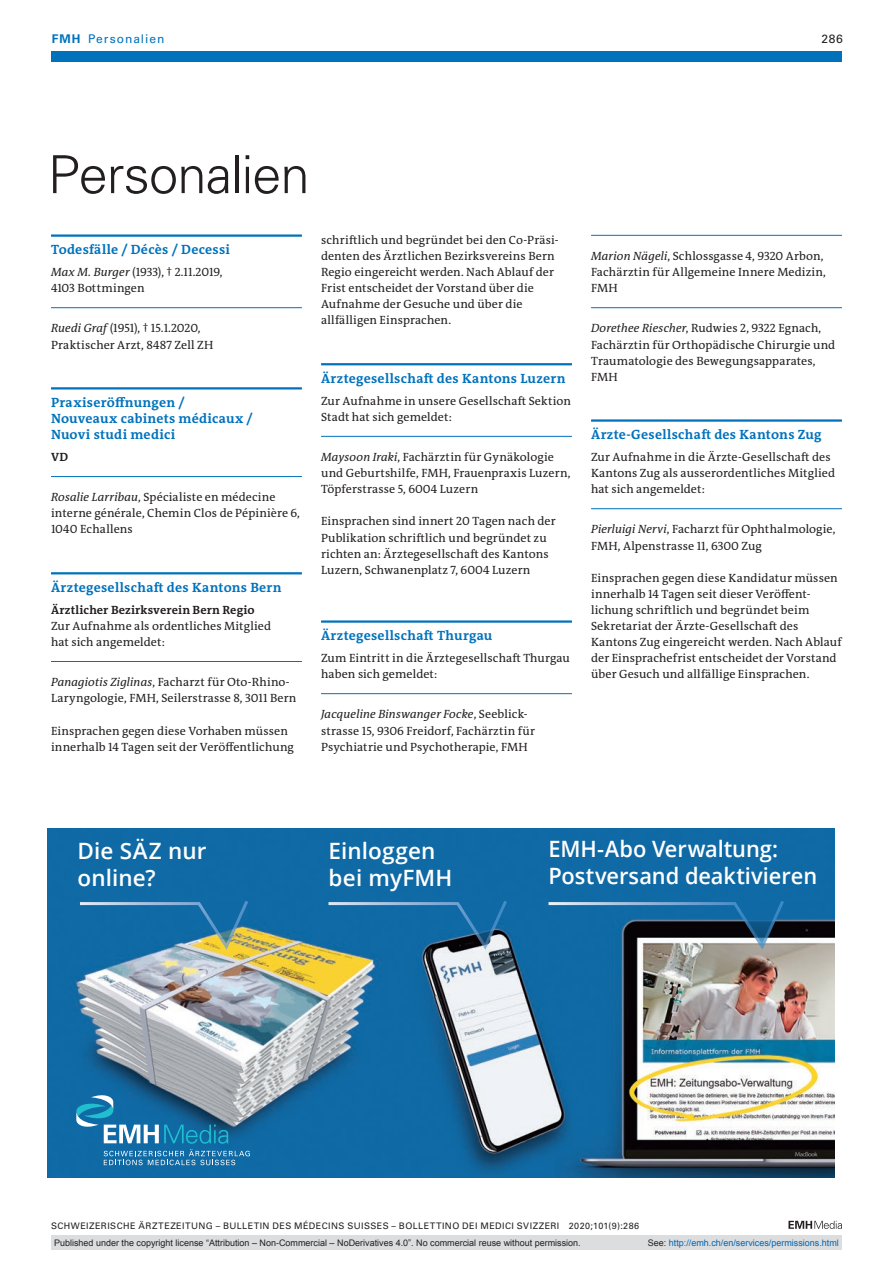
<style>
.page{position:relative;width:893px;height:1263px;background:#fff}
.page>*{position:absolute;margin:0;border:0;box-sizing:border-box;transform-origin:0 0}
.t1{font:300 52.5px "Univers LT Std";letter-spacing:-.02em;color:#231f20}
.t2{font:600 22.5px/27px "Open Sans";color:#fff}
.t3{font:700 13.5px/16px "The Antiqua B W7";letter-spacing:.02em;color:#0072bc}
.t4{font:12px/16px "The Antiqua B W5 Plain";letter-spacing:.01em;color:#231f20}
.t5{font:700 12px "The Antiqua B W7";letter-spacing:.01em;color:#231f20}
.t6{font:12px "Univers LT Std";letter-spacing:.08em;color:#0072bc}
.t7{font:12px "Univers LT Std";color:#231f20}
.t8{font:9px "Arial";color:#231f20}
.t9{font:9px "Univers LT Std";letter-spacing:.05em;color:#231f20}
.t10{font:9px "Arial";color:#0166b3}
.s1{font-weight:700}
.s2{font-style:italic}
.s3{color:#231f20}
</style>
<div class="page">
<svg style="left:788px;top:1221px;width:54px;height:8px"></svg>
<div style="left:51px;top:51px;width:791px;height:11px;background:#0072bc"></div>
<hr style="left:51px;top:234px;width:251px;height:3px;background:#0072bc">
<hr style="left:51px;top:307px;width:251px;height:1px;background:#0072bc">
<hr style="left:51px;top:387px;width:251px;height:2px;background:#0072bc">
<hr style="left:51px;top:476px;width:251px;height:1px;background:#0072bc">
<hr style="left:51px;top:572px;width:251px;height:2px;background:#0072bc">
<hr style="left:51px;top:661px;width:251px;height:1px;background:#0072bc">
<hr style="left:321px;top:363px;width:251px;height:2px;background:#0072bc">
<hr style="left:321px;top:436px;width:251px;height:1px;background:#0072bc">
<hr style="left:321px;top:620px;width:251px;height:3px;background:#0072bc">
<hr style="left:321px;top:693px;width:251px;height:1px;background:#0072bc">
<hr style="left:591px;top:235px;width:251px;height:1px;background:#0072bc">
<hr style="left:591px;top:307px;width:251px;height:1px;background:#0072bc">
<hr style="left:591px;top:419px;width:251px;height:3px;background:#0072bc">
<hr style="left:591px;top:508px;width:251px;height:1px;background:#0072bc">
<img style="left:48px;top:828px;width:786px;height:349px">
<svg style="left:76px;top:1095px;width:174px;height:70px;background:#3880ab"></svg>
<svg style="left:327px;top:899px;width:181px;height:52px;background:#216da1"></svg>
<svg style="left:78px;top:899px;width:172px;height:52px;background:#3079a0"></svg>
<svg style="left:547px;top:899px;width:238px;height:52px;background:#33678b"></svg>
<div style="left:51px;top:1235px;width:791px;height:15px;background:#dcdddf"></div>
<p class="t6" style="left:52px;top:31px;width:114px"><span class="s1">FMH</span> Personalien</p>
<p class="t7" style="left:822px;top:31px;width:23px">286</p>
<h1 class="t1" style="left:48px;top:143px;width:263px">Personalien</h1>
<p class="t3" style="left:51px;top:242px;width:180px">Todesfälle / Décès / Decessi</p>
<p class="t4" style="left:51px;top:264px;width:173px"><span class="s2">Max M. Burger</span> (1933), † 2.11.2019,<br>4103 Bottmingen</p>
<p class="t4" style="left:51px;top:320px;width:164px"><span class="s2">Ruedi Graf</span> (1951), † 15.1.2020,<br>Praktischer Arzt, 8487 Zell ZH</p>
<p class="t3" style="left:51px;top:395px;width:203px">Praxiseröffnungen /<br>Nouveaux cabinets médicaux /<br>Nuovi studi medici</p>
<p class="t5" style="left:51px;top:449px;width:19px">VD</p>
<p class="t4" style="left:51px;top:489px;width:250px"><span class="s2">Rosalie Larribau</span>, Spécialiste en médecine interne générale, Chemin Clos de Pépinière 6,<br>1040 Echallens</p>
<p class="t3" style="left:51px;top:579px;width:232px">Ärztegesellschaft des Kantons Bern</p>
<p class="t5" style="left:51px;top:602px;width:205px">Ärztlicher Bezirksverein Bern Regio</p>
<p class="t4" style="left:51px;top:618px;width:222px">Zur Aufnahme als ordentliches Mitglied hat sich angemeldet:</p>
<p class="t4" style="left:51px;top:674px;width:247px"><span class="s2">Panagiotis Ziglinas</span>, Facharzt für Oto-Rhino-<br>Laryngologie, FMH, Seilerstrasse 8, 3011 Bern</p>
<p class="t4" style="left:51px;top:722px;width:244px">Einsprachen gegen diese Vorhaben müssen innerhalb 14 Tagen seit der Veröffentlichung</p>
<p class="t4" style="left:321px;top:232px;width:239px">schriftlich und begründet bei den Co-Präsi&shy;denten des Ärztlichen Bezirksvereins Bern Regio eingereicht werden. Nach Ablauf der Frist entscheidet der Vorstand über die Aufnahme der Gesuche und über die allfälligen Einsprachen.</p>
<p class="t3" style="left:321px;top:370px;width:246px">Ärztegesellschaft des Kantons Luzern</p>
<p class="t4" style="left:321px;top:393px;width:251px">Zur Aufnahme in unsere Gesellschaft Sektion<br>Stadt hat sich gemeldet:</p>
<p class="t4" style="left:321px;top:449px;width:251px"><span class="s2">Maysoon Iraki</span>, Fachärztin für Gynäkologie und Geburtshilfe, FMH, Frauenpraxis Luzern,<br>Töpferstrasse 5, 6004 Luzern</p>
<p class="t4" style="left:321px;top:513px;width:236px">Einsprachen sind innert 20 Tagen nach der Publikation schriftlich und begründet zu richten an: Ärztegesellschaft des Kantons Luzern, Schwanenplatz 7, 6004 Luzern</p>
<p class="t3" style="left:321px;top:628px;width:173px">Ärztegesellschaft Thurgau</p>
<p class="t4" style="left:321px;top:650px;width:250px">Zum Eintritt in die Ärztegesellschaft Thurgau haben sich gemeldet:</p>
<p class="t4" style="left:321px;top:706px;width:215px"><span class="s2">Jacqueline Binswanger Focke</span>, Seeblick&shy;strasse 15, 9306 Freidorf, Fachärztin für<br>Psychiatrie und Psychotherapie, FMH</p>
<p class="t4" style="left:591px;top:248px;width:236px"><span class="s2">Marion Nägeli</span>, Schlossgasse 4, 9320 Arbon,<br>Fachärztin für Allgemeine Innere Medizin,<br>FMH</p>
<p class="t4" style="left:591px;top:320px;width:246px"><span class="s2">Dorethee Riescher</span>, Rudwies 2, 9322 Egnach, Fachärztin für Orthopädische Chirurgie und Traumatologie des Bewegungsapparates, FMH</p>
<p class="t3" style="left:591px;top:427px;width:232px">Ärzte-Gesellschaft des Kantons Zug</p>
<p class="t4" style="left:591px;top:449px;width:245px">Zur Aufnahme in die Ärzte-Gesellschaft des<br>Kantons Zug als ausserordentliches Mitglied hat sich angemeldet:</p>
<p class="t4" style="left:591px;top:521px;width:246px"><span class="s2">Pierluigi Nervi</span>, Facharzt für Ophthalmologie,<br>FMH, Alpenstrasse 11, 6300 Zug</p>
<p class="t4" style="left:591px;top:570px;width:252px">Einsprachen gegen diese Kandidatur müssen innerhalb 14 Tagen seit dieser Veröffent&shy;lichung schriftlich und begründet beim Sekretariat der Ärzte-Gesellschaft des Kantons Zug eingereicht werden. Nach Ablauf der Einsprachefrist entscheidet der Vorstand über Gesuch und allfällige Einsprachen.</p>
<h2 class="t2" style="left:78px;top:836px;width:130px">Die SÄZ nur online?</h2>
<h2 class="t2" style="left:329px;top:836px;width:125px">Einloggen bei myFMH</h2>
<h2 class="t2" style="left:548px;top:835px;width:270px">EMH-Abo Verwaltung:<br>Postversand deaktivieren</h2>
<p class="t9" style="left:51px;top:1220px;width:590px">SCHWEIZERISCHE ÄRZTEZEITUNG – BULLETIN DES MÉDECINS SUISSES – BOLLETTINO DEI MEDICI SVIZZERI 2020;101(9):286</p>
<p class="t8" style="left:54px;top:1237px;width:528px">Published under the copyright license “Attribution – Non-Commercial – NoDerivatives 4.0”. No commercial reuse without permission.</p>
<p class="t10" style="left:648px;top:1237px;width:193px"><span class="s3">See:</span> http://emh.ch/en/services/permissions.html</p>
</div>
